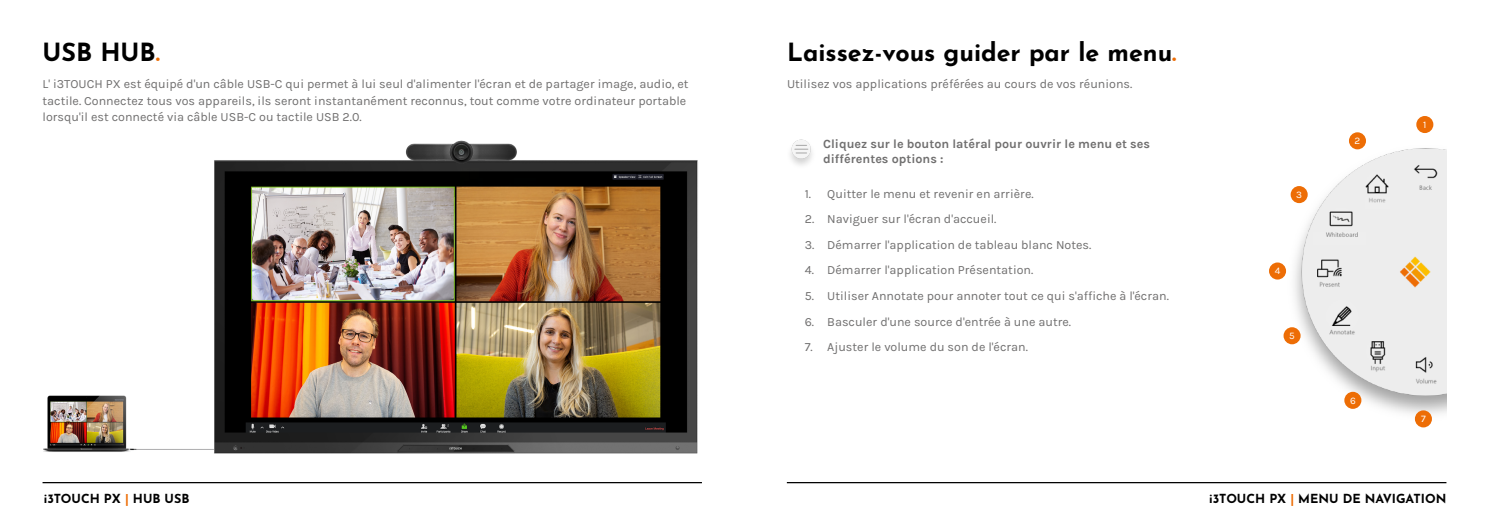
<style>
.page{position:relative;width:1489px;height:525px;background:#fff}
.page>*{position:absolute;margin:0;border:0;box-sizing:border-box;transform-origin:0 0}
.t1{font:700 25px "Josefin Sans";color:#000}
.t2{font:12.5px/16.2px "Karla";color:#706f6f}
.t3{font:700 12.5px/15px "Karla";color:#706f6f}
.t4{font:700 12.5px "Josefin Sans";color:#000}
.t5{font:700 12.5px "Josefin Sans";color:#000}
.t6{font:10px "Karla";color:#fff}
.s1{color:#ed6d05}
.s2{font-style:inherit}
</style>
<div class="page">
<hr style="left:43px;top:481px;width:659px;height:2px;background:#000">
<hr style="left:786px;top:481px;width:660px;height:2px;background:#000">
<img style="left:1271px;top:116px;width:175px;height:310px">
<img style="left:790px;top:139px;width:22px;height:26px">
<div style="left:1416px;top:116px;width:17px;height:17px;background:#ed6d05;border-radius:50%"></div>
<div style="left:1348px;top:132px;width:17px;height:17px;background:#ed6d05;border-radius:50%"></div>
<div style="left:1290px;top:186px;width:17px;height:17px;background:#ed6d05;border-radius:50%"></div>
<div style="left:1268px;top:262px;width:17px;height:17px;background:#ed6d05;border-radius:50%"></div>
<div style="left:1283px;top:327px;width:17px;height:17px;background:#ed6d05;border-radius:50%"></div>
<div style="left:1344px;top:391px;width:17px;height:17px;background:#ed6d05;border-radius:50%"></div>
<div style="left:1414px;top:410px;width:17px;height:17px;background:#ed6d05;border-radius:50%"></div>
<img style="left:43px;top:140px;width:655px;height:314px">
<h1 class="t1" style="left:43px;top:30px;width:119px">USB HUB<span class="s1">.</span></h1>
<p class="t2" style="left:43px;top:76px;width:647px">L' i3TOUCH PX est équipé d'un câble USB-C qui permet à lui seul d'alimenter l'écran et de partager image, audio, et tactile. Connectez tous vos appareils, ils seront instantanément reconnus, tout comme votre ordinateur portable lorsqu'il est connecté via câble USB-C ou tactile USB 2.0.</p>
<h1 class="t1" style="left:787px;top:30px;width:391px">Laissez-vous guider par le menu<span class="s1">.</span></h1>
<p class="t2" style="left:787px;top:76px;width:347px">Utilisez vos applications préférées au cours de vos réunions.</p>
<p class="t3" style="left:823px;top:136px;width:328px">Cliquez sur le bouton latéral pour ouvrir le menu et ses différentes options :</p>
<p class="t2" style="left:804px;top:185px;width:230px">1. Quitter le menu et revenir en arrière.</p>
<p class="t2" style="left:804px;top:211px;width:193px">2. Naviguer sur l'écran d'accueil.</p>
<p class="t2" style="left:804px;top:236px;width:288px">3. Démarrer l'application de tableau blanc Notes.</p>
<p class="t2" style="left:804px;top:262px;width:230px">4. Démarrer l'application Présentation.</p>
<p class="t2" style="left:804px;top:288px;width:366px">5. Utiliser Annotate pour annoter tout ce qui s'affiche à l'écran.</p>
<p class="t2" style="left:804px;top:313px;width:268px">6. Basculer d'une source d'entrée à une autre.</p>
<p class="t2" style="left:804px;top:339px;width:225px">7. Ajuster le volume du son de l'écran.</p>
<p class="t6" style="left:1296px;top:189px;width:7px">3</p>
<p class="t6" style="left:1274px;top:265px;width:7px">4</p>
<p class="t6" style="left:1289px;top:330px;width:7px">5</p>
<p class="t6" style="left:1354px;top:135px;width:7px">2</p>
<p class="t6" style="left:1349px;top:394px;width:7px">6</p>
<p class="t6" style="left:1422px;top:119px;width:5px">1</p>
<p class="t6" style="left:1420px;top:413px;width:6px">7</p>
<p class="t5" style="left:44px;top:487px;width:147px">i3TOUCH PX <span class="s1">|</span> <span class="s2">HUB USB</span></p>
<p class="t4" style="left:1209px;top:487px;width:239px"><span class="s2">i3TOUCH PX</span> <span class="s1">|</span> MENU DE NAVIGATION</p>
</div>
